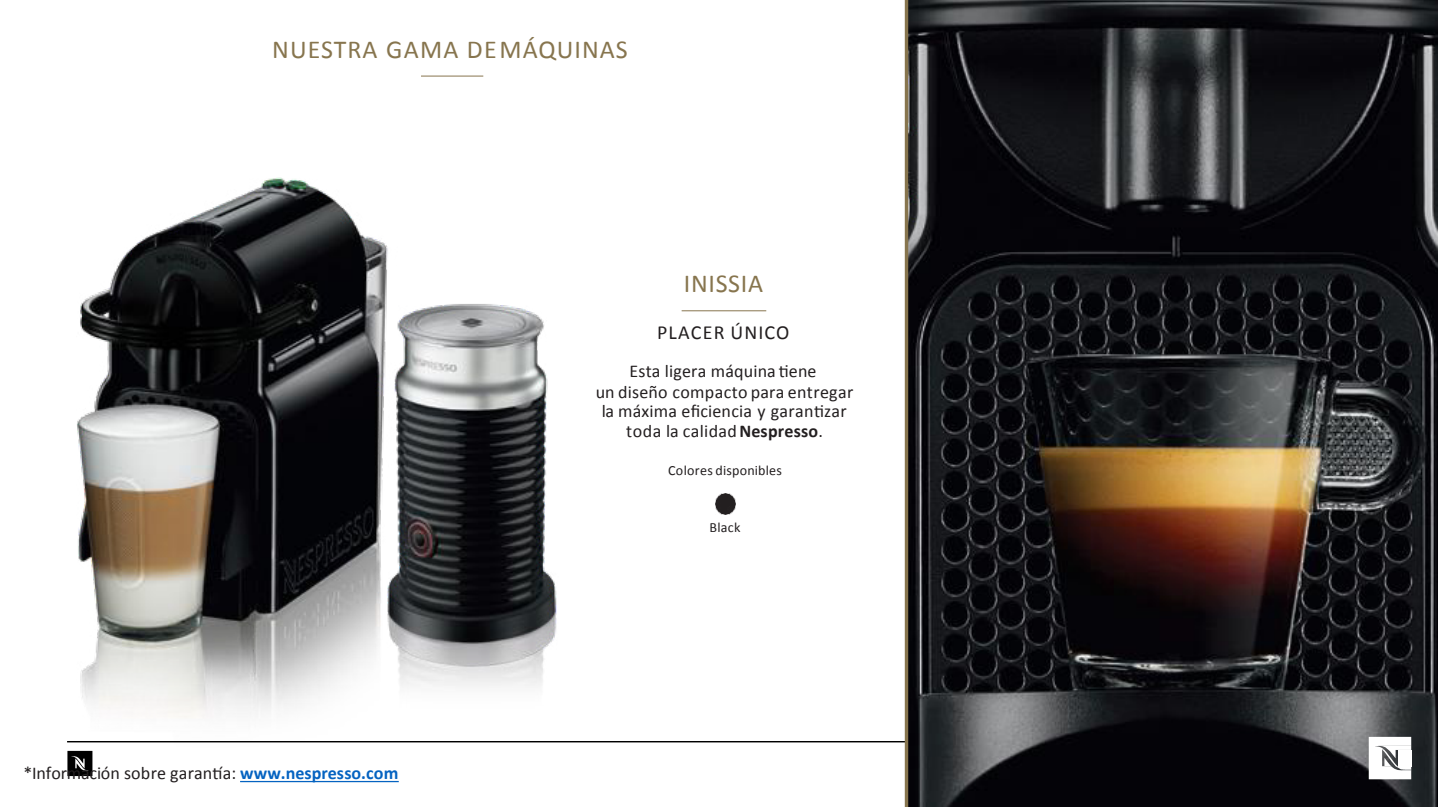
<style>
.page{position:relative;width:1440px;height:807px;background:#fff}
.page>*{position:absolute;margin:0;border:0;box-sizing:border-box;transform-origin:0 0}
.t1{font:25.95px "Calibri";letter-spacing:.04em;color:#87754e}
.t2{font:19.95px "Calibri";letter-spacing:.055em;color:#231f20}
.t3{font:18px/21px "Calibri";letter-spacing:.01em;color:#231f20;text-align:center}
.t4{font:14.1px "Calibri";letter-spacing:.015em;color:#231f20}
.s1{font-weight:700}
.s2{font-weight:700;color:#0563c1}
</style>
<div class="page">
<hr style="left:67px;top:741px;width:1305px;height:1px;background:#000">
<img style="left:908px;top:0;width:529px;height:807px">
<svg style="left:904px;top:0;width:4px;height:807px;background:#9e9070"></svg>
<svg style="left:1368px;top:737px;width:42px;height:42px"></svg>
<hr style="left:681px;top:310px;width:85px;height:1px;background:#87754e">
<img style="left:715px;top:494px;width:20px;height:20px">
<img style="left:67px;top:177px;width:511px;height:604px">
<svg style="left:240px;top:781px;width:159px;height:1px"></svg>
<hr style="left:421px;top:76px;width:62px;height:1px;background:#87754e">
<h1 class="t1" style="left:272px;top:33px;width:357px">NUESTRA GAMA DEMÁQUINAS</h1>
<h1 class="t1" style="left:684px;top:267px;width:81px">INISSIA</h1>
<p class="t2" style="left:657px;top:320px;width:134px">PLACER ÚNICO</p>
<p class="t3" style="left:595px;top:361px;width:259px">Esta ligera máquina tiene<br>un diseño compacto para entregar</p>
<p class="t3" style="left:601px;top:402px;width:247px;line-height:19.5px">la máxima eficiencia y garantizar toda la calidad<span class="s1">Nespresso</span>.</p>
<p class="t4" style="left:668px;top:462px;width:115px">Colores disponibles</p>
<p class="t3" style="left:23px;top:763px;width:376px">*Información sobre garantía: <span class="s2">www.nespresso.com</span></p>
<p class="t4" style="left:709px;top:518px;width:33px">Black</p>
</div>
